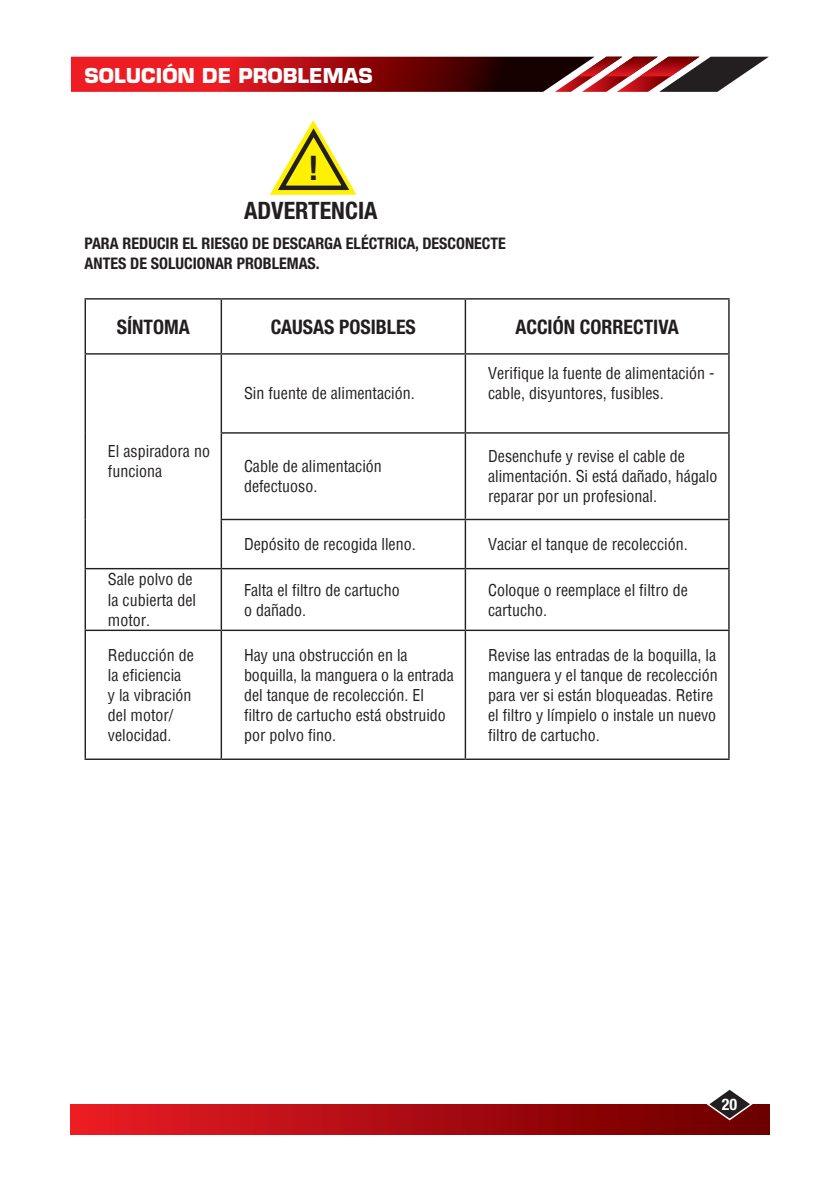
<style>
.page{position:relative;width:840px;height:1191px;background:#fff}
.page>*{position:absolute;margin:0;border:0;box-sizing:border-box;transform-origin:0 0}
.t1{font:700 condensed 34px "Helvetica Neue LT Std";color:#231f20}
.t2{font:700 condensed 24px "Helvetica Neue";color:#231f20}
.t3{font:700 condensed 20px "Helvetica Neue";color:#231f20}
.t4{font:700 20px "Eurostile";color:#fff}
.t5{font:condensed 16px/20px "Helvetica Neue";color:#231f20}
.t6{font:700 condensed 16px/20px "Helvetica Neue";color:#231f20}
.t7{font:700 condensed 16px "Helvetica Neue";color:#fff}
</style>
<div class="page">
<div style="left:71px;top:1104px;width:697px;height:30px;background:linear-gradient(to right,#eb1c26,#6a0000)"></div>
<svg style="left:705px;top:1090px;width:48px;height:31px"></svg>
<svg style="left:71px;top:57px;width:697px;height:35px;background:#9b272a"></svg>
<svg style="left:270px;top:120px;width:87px;height:75px"></svg>
<hr style="left:84px;top:298px;width:137px;height:1px;background:#231f20">
<hr style="left:84px;top:299px;width:2px;height:54px;background:#231f20">
<hr style="left:221px;top:298px;width:244px;height:1px;background:#231f20">
<hr style="left:220px;top:299px;width:2px;height:54px;background:#231f20">
<hr style="left:465px;top:298px;width:264px;height:1px;background:#231f20">
<hr style="left:464px;top:299px;width:2px;height:54px;background:#231f20">
<hr style="left:727px;top:299px;width:2px;height:54px;background:#231f20">
<hr style="left:84px;top:353px;width:137px;height:1px;background:#231f20">
<hr style="left:84px;top:354px;width:2px;height:79px;background:#231f20">
<hr style="left:221px;top:353px;width:244px;height:1px;background:#231f20">
<hr style="left:220px;top:354px;width:2px;height:78px;background:#231f20">
<hr style="left:465px;top:353px;width:264px;height:1px;background:#231f20">
<hr style="left:464px;top:354px;width:2px;height:78px;background:#231f20">
<hr style="left:727px;top:354px;width:2px;height:78px;background:#231f20">
<hr style="left:84px;top:433px;width:2px;height:86px;background:#231f20">
<hr style="left:220px;top:432px;width:245px;height:1px;background:#231f20">
<hr style="left:220px;top:433px;width:2px;height:86px;background:#231f20">
<hr style="left:465px;top:432px;width:264px;height:1px;background:#231f20">
<hr style="left:464px;top:433px;width:2px;height:86px;background:#231f20">
<hr style="left:727px;top:433px;width:2px;height:86px;background:#231f20">
<hr style="left:84px;top:519px;width:2px;height:49px;background:#231f20">
<hr style="left:220px;top:519px;width:245px;height:1px;background:#231f20">
<hr style="left:220px;top:520px;width:2px;height:48px;background:#231f20">
<hr style="left:465px;top:519px;width:264px;height:1px;background:#231f20">
<hr style="left:464px;top:520px;width:2px;height:48px;background:#231f20">
<hr style="left:727px;top:520px;width:2px;height:48px;background:#231f20">
<hr style="left:84px;top:568px;width:137px;height:1px;background:#231f20">
<hr style="left:84px;top:569px;width:2px;height:60px;background:#231f20">
<hr style="left:221px;top:568px;width:244px;height:1px;background:#231f20">
<hr style="left:220px;top:569px;width:2px;height:60px;background:#231f20">
<hr style="left:465px;top:568px;width:264px;height:1px;background:#231f20">
<hr style="left:464px;top:569px;width:2px;height:60px;background:#231f20">
<hr style="left:727px;top:569px;width:2px;height:60px;background:#231f20">
<hr style="left:84px;top:629px;width:137px;height:2px;background:#231f20">
<hr style="left:84px;top:631px;width:2px;height:127px;background:#231f20">
<hr style="left:221px;top:629px;width:244px;height:2px;background:#231f20">
<hr style="left:220px;top:631px;width:2px;height:127px;background:#231f20">
<hr style="left:465px;top:629px;width:264px;height:2px;background:#231f20">
<hr style="left:464px;top:631px;width:2px;height:127px;background:#231f20">
<hr style="left:727px;top:631px;width:2px;height:127px;background:#231f20">
<hr style="left:84px;top:758px;width:137px;height:2px;background:#231f20">
<hr style="left:221px;top:758px;width:244px;height:2px;background:#231f20">
<hr style="left:465px;top:758px;width:264px;height:2px;background:#231f20">
<p class="t4" style="left:84px;top:63px;width:289px">SOLUCIÓN DE PROBLEMAS</p>
<h1 class="t1" style="left:308px;top:147px;width:12px">!</h1>
<h2 class="t2" style="left:244px;top:196px;width:135px">ADVERTENCIA</h2>
<p class="t6" style="left:84px;top:233px;width:422px">PARA REDUCIR EL RIESGO DE DESCARGA ELÉCTRICA, DESCONECTE<br>ANTES DE SOLUCIONAR PROBLEMAS.</p>
<p class="t3" style="left:117px;top:314px;width:74px">SÍNTOMA</p>
<p class="t3" style="left:271px;top:314px;width:146px">CAUSAS POSIBLES</p>
<p class="t3" style="left:515px;top:314px;width:165px">ACCIÓN CORRECTIVA</p>
<p class="t5" style="left:108px;top:441px;width:103px">El aspiradora no funciona</p>
<p class="t5" style="left:244px;top:383px;width:172px">Sin fuente de alimentación.</p>
<p class="t5" style="left:488px;top:363px;width:228px">Verifique la fuente de alimentación - cable, disyuntores, fusibles.</p>
<p class="t5" style="left:244px;top:456px;width:139px">Cable de alimentación defectuoso.</p>
<p class="t5" style="left:488px;top:446px;width:231px">Desenchufe y revise el cable de alimentación. Si está dañado, hágalo reparar por un profesional.</p>
<p class="t5" style="left:244px;top:534px;width:173px">Depósito de recogida lleno.</p>
<p class="t5" style="left:488px;top:534px;width:201px">Vaciar el tanque de recolección.</p>
<p class="t5" style="left:108px;top:569px;width:89px">Sale polvo de la cubierta del motor.</p>
<p class="t5" style="left:244px;top:579px;width:157px">Falta el filtro de cartucho o dañado.</p>
<p class="t5" style="left:488px;top:579px;width:201px">Coloque o reemplace el filtro de cartucho.</p>
<p class="t5" style="left:108px;top:645px;width:87px">Reducción de la eficiencia<br>y la vibración del motor/ velocidad.</p>
<p class="t5" style="left:244px;top:645px;width:211px">Hay una obstrucción en la boquilla, la manguera o la entrada del tanque de recolección. El filtro de cartucho está obstruido por polvo fino.</p>
<p class="t5" style="left:488px;top:645px;width:231px">Revise las entradas de la boquilla, la manguera y el tanque de recolección para ver si están bloqueadas. Retire el filtro y límpielo o instale un nuevo filtro de cartucho.</p>
<p class="t7" style="left:721px;top:1094px;width:17px">20</p>
</div>
